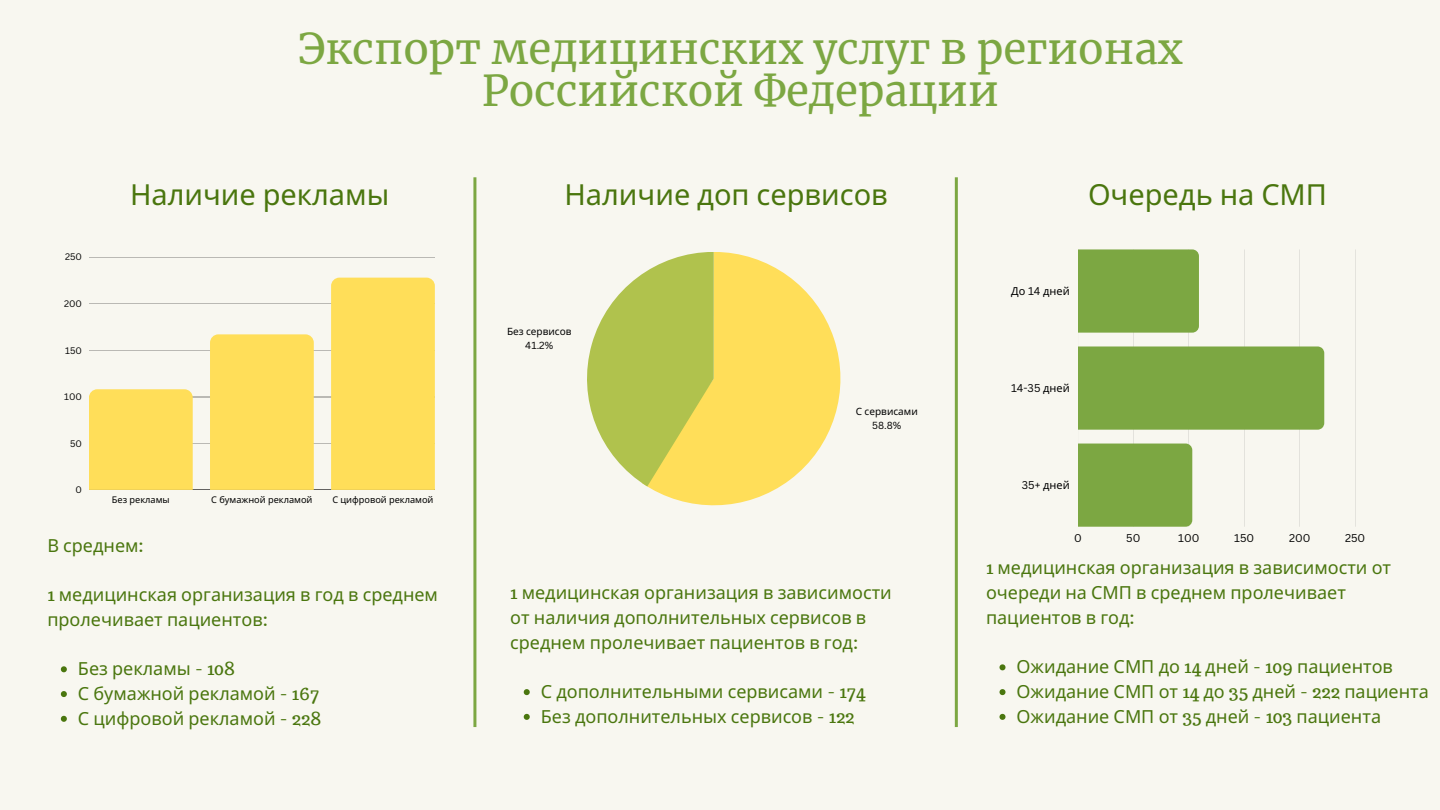
<style>
.page{position:relative;width:1440px;height:810px;background:#f8f7f0}
.page>*{position:absolute;margin:0;border:0;box-sizing:border-box;transform-origin:0 0}
.t1{font:42px/42px "Merriweather";color:#7ca742;text-align:center}
.t2{font:29px "Noto Sans";color:#4a760e}
.t3{font:18px/24.8px "Noto Sans";color:#4a760e}
.t4{font:11px "Canva Sans";color:#000}
.t5{font:11px "Noto Sans";color:#000}
.t6{font:10px "Noto Sans";color:#000}
.t7{font:10px "Canva Sans";color:#000}
.t8{font:9.2px "Noto Sans";color:#000}
.t9{font:9.2px "Canva Sans";color:#000}
.s1{font-family:"Canva Sans"}
.s2{font-family:"Noto Sans"}
.s3{font-family:"Trocchi"}
</style>
<div class="page">
<hr style="left:473px;top:177px;width:3px;height:550px;background:#7ca742">
<hr style="left:955px;top:177px;width:3px;height:550px;background:#7ca742">
<hr style="left:89px;top:257px;width:346px;height:1px;background:#000">
<hr style="left:89px;top:304px;width:346px;height:1px;background:#000">
<hr style="left:89px;top:350px;width:346px;height:1px;background:#000">
<hr style="left:89px;top:397px;width:346px;height:1px;background:#000">
<hr style="left:89px;top:443px;width:346px;height:1px;background:#000">
<hr style="left:89px;top:490px;width:346px;height:1px;background:#000">
<div style="left:89px;top:389px;width:104px;height:101px;background:#ffde59"></div>
<div style="left:210px;top:334px;width:104px;height:156px;background:#ffde59"></div>
<div style="left:331px;top:278px;width:104px;height:212px;background:#ffde59"></div>
<svg style="left:61px;top:666px;width:6px;height:6px"></svg>
<svg style="left:61px;top:691px;width:6px;height:6px"></svg>
<svg style="left:61px;top:716px;width:6px;height:6px"></svg>
<svg style="left:524px;top:689px;width:6px;height:6px"></svg>
<svg style="left:524px;top:714px;width:6px;height:6px"></svg>
<svg style="left:646px;top:252px;width:194px;height:253px;fill:#ffde59"></svg>
<svg style="left:587px;top:252px;width:128px;height:234px"></svg>
<svg style="left:1078px;top:249px;width:247px;height:278px"></svg>
<div style="left:1078px;top:249px;width:121px;height:84px;background:#7ca742"></div>
<svg style="left:1318px;top:346px;width:6px;height:84px"></svg>
<div style="left:1078px;top:444px;width:114px;height:83px;background:#7ca742"></div>
<svg style="left:1000px;top:664px;width:6px;height:6px"></svg>
<svg style="left:1000px;top:689px;width:6px;height:6px"></svg>
<svg style="left:1000px;top:714px;width:6px;height:6px"></svg>
<p class="t1" style="left:298px;top:28px;width:887px">Экспорт медицинских услуг в регионах<br>Российской Федерации</p>
<p class="t9" style="left:65px;top:251px;width:18px">250</p>
<p class="t9" style="left:64px;top:297px;width:19px">200</p>
<p class="t9" style="left:65px;top:344px;width:18px">150</p>
<p class="t9" style="left:64px;top:390px;width:19px">100</p>
<p class="t9" style="left:70px;top:437px;width:13px">50</p>
<p class="t9" style="left:76px;top:483px;width:8px">0</p>
<p class="t2" style="left:130px;top:174px;width:261px">Наличие рекламы</p>
<p class="t2" style="left:564px;top:174px;width:325px">Наличие доп сервисов</p>
<p class="t2" style="left:1088px;top:174px;width:241px">Очередь на СМП</p>
<p class="t8" style="left:112px;top:493px;width:59px">Без рекламы</p>
<p class="t8" style="left:211px;top:493px;width:103px">С бумажной рекламой</p>
<p class="t8" style="left:332px;top:493px;width:103px">С цифровой рекламой</p>
<p class="t6" style="left:507px;top:324px;width:66px">Без сервисов</p>
<p class="t7" style="left:525px;top:338px;width:29px">41.2%</p>
<p class="t6" style="left:856px;top:405px;width:63px">С сервисами</p>
<p class="t7" style="left:872px;top:418px;width:31px">58.8%</p>
<p class="t5" style="left:1011px;top:283px;width:60px">До <span class="s1">14</span> дней</p>
<p class="t4" style="left:1011px;top:380px;width:60px">14-35 <span class="s2">дней</span></p>
<p class="t5" style="left:1022px;top:477px;width:49px"><span class="s1">35+</span> дней</p>
<p class="t3" style="left:47px;top:532px;width:98px">В среднем<span class="s3">:</span></p>
<p class="t3" style="left:47px;top:582px;width:392px"><span class="s3">1</span> медицинская организация в год в среднем пролечивает пациентов<span class="s3">:</span></p>
<p class="t3" style="left:78px;top:656px;width:158px">Без рекламы <span class="s3">- 108</span></p>
<p class="t3" style="left:78px;top:681px;width:243px">С бумажной рекламой <span class="s3">- 167</span></p>
<p class="t3" style="left:78px;top:705px;width:245px">С цифровой рекламой <span class="s3">- 228</span></p>
<p class="t3" style="left:510px;top:580px;width:383px"><span class="s3">1</span> медицинская организация в зависимости от наличия дополнительных сервисов в среднем пролечивает пациентов в год<span class="s3">:</span></p>
<p class="t3" style="left:541px;top:679px;width:326px">С дополнительными сервисами <span class="s3">- 174</span></p>
<p class="t3" style="left:541px;top:703px;width:315px">Без дополнительных сервисов <span class="s3">- 122</span></p>
<p class="t4" style="left:1074px;top:531px;width:9px">0</p>
<p class="t4" style="left:1126px;top:531px;width:16px">50</p>
<p class="t4" style="left:1178px;top:531px;width:23px">100</p>
<p class="t4" style="left:1234px;top:531px;width:21px">150</p>
<p class="t4" style="left:1289px;top:531px;width:23px">200</p>
<p class="t4" style="left:1345px;top:531px;width:22px">250</p>
<p class="t3" style="left:986px;top:555px;width:407px"><span class="s3">1</span> медицинская организация в зависимости от очереди на СМП в среднем пролечивает пациентов в год<span class="s3">:</span></p>
<p class="t3" style="left:1017px;top:654px;width:378px">Ожидание СМП до <span class="s3">14</span> дней <span class="s3">- 109</span> пациентов</p>
<p class="t3" style="left:1017px;top:679px;width:414px">Ожидание СМП от <span class="s3">14</span> до <span class="s3">35</span> дней <span class="s3">- 222</span> пациента</p>
<p class="t3" style="left:1017px;top:703px;width:366px">Ожидание СМП от <span class="s3">35</span> дней <span class="s3">- 103</span> пациента</p>
</div>
